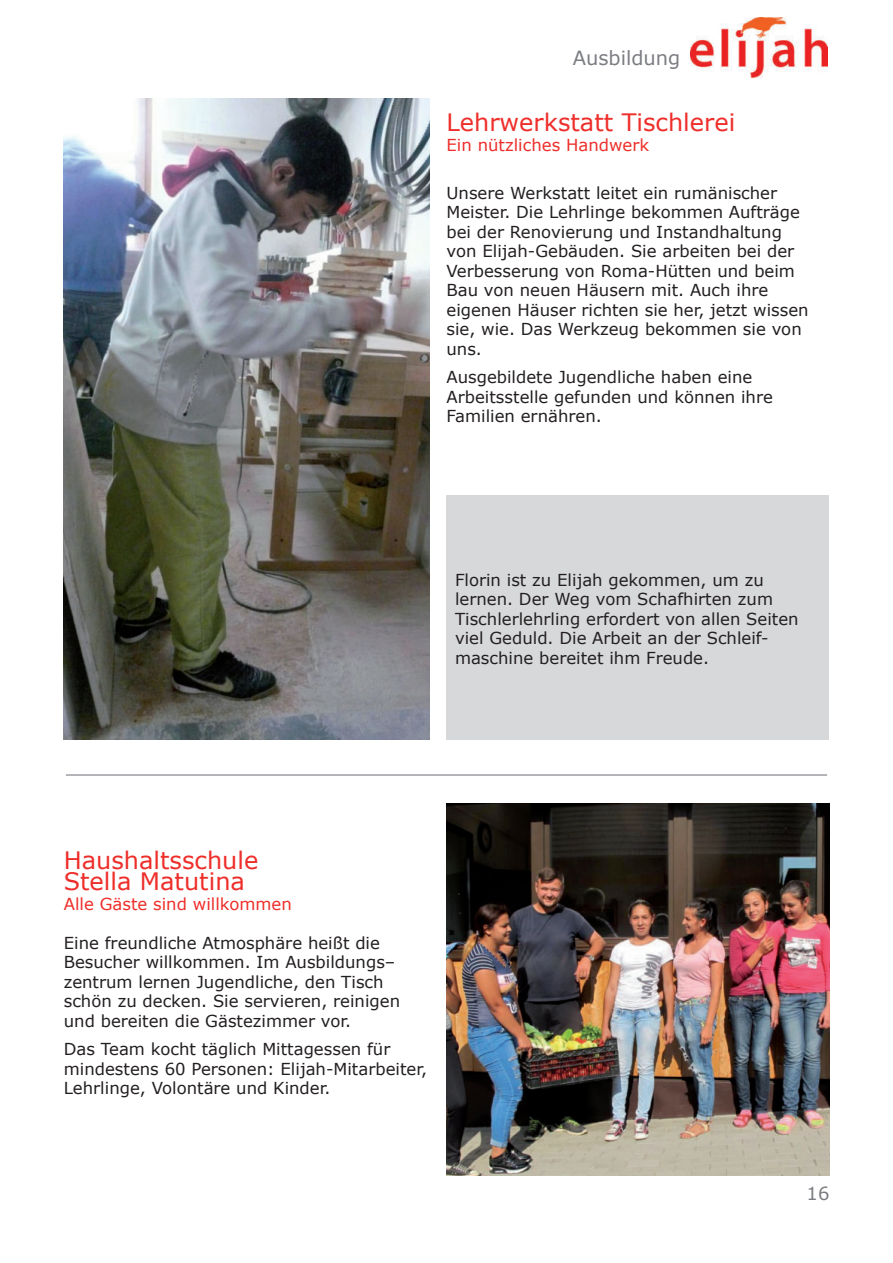
<style>
.page{position:relative;width:893px;height:1263px;background:#fff}
.page>*{position:absolute;margin:0;border:0;box-sizing:border-box;transform-origin:0 0}
.t1{font:24px/21px "Verdana";color:#ee2e2a}
.t2{font:19.5px "Verdana";color:#7b7d82}
.t3{font:18px "Verdana";color:#7a7c81}
.t4{font:16.5px/19.5px "Verdana";color:#231f20}
.t5{font:16.5px "Verdana";color:#ee2e2a}
</style>
<div class="page">
<div style="left:446px;top:495px;width:383px;height:245px;background:#d7d8da"></div>
<hr style="left:66px;top:774px;width:761px;height:1px;background:#7c7d83">
<img style="left:691px;top:17px;width:137px;height:62px">
<img style="left:64px;top:99px;width:365px;height:641px">
<img style="left:446px;top:803px;width:383px;height:372px">
<p class="t2" style="left:573px;top:49px;width:109px">Ausbildung</p>
<h1 class="t1" style="left:446px;top:113px;width:290px">Lehrwerkstatt Tischlerei</h1>
<p class="t5" style="left:446px;top:137px;width:204px">Ein nützliches Handwerk</p>
<p class="t4" style="left:446px;top:184px;width:364px">Unsere Werkstatt leitet ein rumänischer Meister. Die Lehrlinge bekommen Aufträge bei der Renovierung und Instandhaltung von Elijah-Gebäuden. Sie arbeiten bei der Verbesserung von Roma-Hütten und beim Bau von neuen Häusern mit. Auch ihre eigenen Häuser richten sie her, jetzt wissen sie, wie. Das Werkzeug bekommen sie von uns.</p>
<p class="t4" style="left:446px;top:368px;width:328px">Ausgebildete Jugendliche haben eine<br>Arbeitsstelle gefunden und können ihre<br>Familien ernähren.</p>
<p class="t4" style="left:455px;top:571px;width:345px">Florin ist zu Elijah gekommen, um zu lernen. Der Weg vom Schafhirten zum Tischlerlehrling erfordert von allen Seiten viel Geduld. Die Arbeit an der Schleif&shy;maschine bereitet ihm Freude.</p>
<h1 class="t1" style="left:64px;top:851px;width:196px">Haushaltsschule<br>Stella Matutina</h1>
<p class="t5" style="left:64px;top:896px;width:230px">Alle Gäste sind willkommen</p>
<p class="t4" style="left:64px;top:934px;width:338px">Eine freundliche Atmosphäre heißt die Besucher willkommen. Im Ausbildungs– zentrum lernen Jugendliche, den Tisch schön zu decken. Sie servieren, reinigen und bereiten die Gästezimmer vor.</p>
<p class="t4" style="left:64px;top:1040px;width:365px">Das Team kocht täglich Mittagessen für mindestens 60 Personen: Elijah-Mitarbeiter,<br>Lehrlinge, Volontäre und Kinder.</p>
<p class="t3" style="left:806px;top:1185px;width:24px">16</p>
</div>
